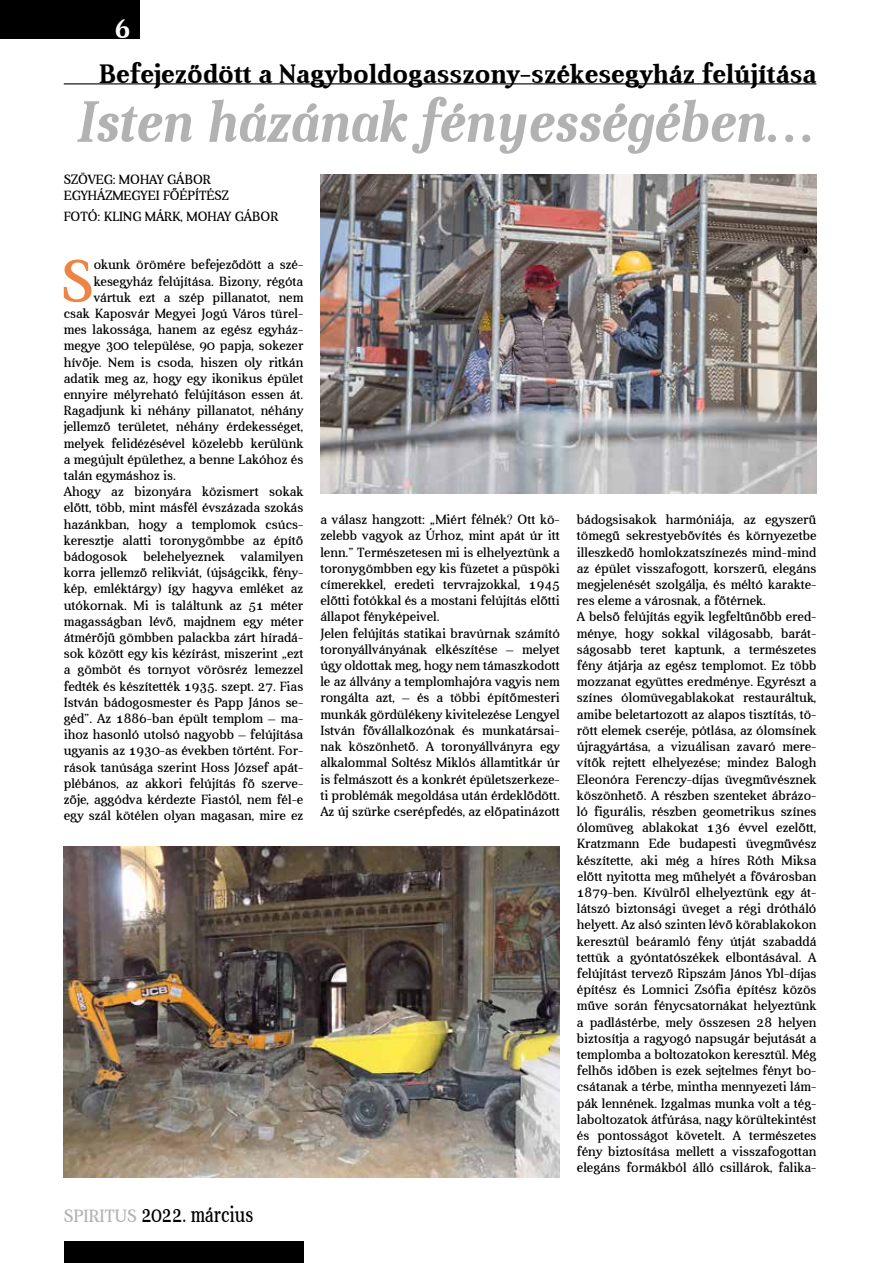
<style>
.page{position:relative;width:893px;height:1263px;background:#fff}
.page>*{position:absolute;margin:0;border:0;box-sizing:border-box;transform-origin:0 0}
.t1{font:60.3px "Aver";color:#ed8446}
.t2{font:italic 700 58.5px "Aver";color:#b3b2b2;scale:.9 1}
.t3{font:700 27px "Aver";color:#000}
.t4{font:700 27px "Aver";color:#fff}
.t5{font:22.5px "Aver";color:#000;scale:.8 1}
.t6{font:13.5px/16.2px "Aver";color:#000}
.s1{font-size:18px;color:#b3b2b2}
</style>
<div class="page">
<div style="left:64px;top:1242px;width:239px;height:21px;background:#000"></div>
<div style="left:0;top:0;width:139px;height:38px;background:#000"></div>
<hr style="left:64px;top:83px;width:752px;height:1px;background:#000">
<img style="left:320px;top:174px;width:496px;height:319px">
<img style="left:64px;top:846px;width:496px;height:332px">
<h3 class="t4" style="left:114px;top:14px;width:18px">6</h3>
<h3 class="t3" style="left:98px;top:59px;width:720px">Befejeződött a Nagyboldogasszony-székesegyház felújítása</h3>
<h2 class="t2" style="left:76px;top:89px;width:824px">Isten házának fényességében…</h2>
<p class="t6" style="left:64px;top:172px;width:167px">SZÖVEG: MOHAY GÁBOR<br>EGYHÁZMEGYEI FŐÉPÍTÉSZ</p>
<p class="t6" style="left:64px;top:208px;width:216px">FOTÓ: KLING MÁRK, MOHAY GÁBOR</p>
<h1 class="t1" style="left:61px;top:248px;width:34px">S</h1>
<p class="t6" style="left:94px;top:257px;width:211px">okunk örömére befejeződött a szé-</p>
<p class="t6" style="left:94px;top:273px;width:211px">kesegyház felújítása. Bizony, régóta</p>
<p class="t6" style="left:94px;top:289px;width:211px">vártuk ezt a szép pillanatot, nem</p>
<p class="t6" style="left:64px;top:305px;width:241px">csak Kaposvár Megyei Jogú Város türel-</p>
<p class="t6" style="left:64px;top:322px;width:241px">mes lakossága, hanem az egész egyház-</p>
<p class="t6" style="left:64px;top:338px;width:241px">megye 300 települése, 90 papja, sokezer</p>
<p class="t6" style="left:64px;top:354px;width:241px">hívője. Nem is csoda, hiszen oly ritkán</p>
<p class="t6" style="left:64px;top:370px;width:241px">adatik meg az, hogy egy ikonikus épület</p>
<p class="t6" style="left:64px;top:386px;width:241px">ennyire mélyreható felújításon essen át.</p>
<p class="t6" style="left:64px;top:403px;width:241px">Ragadjunk ki néhány pillanatot, néhány</p>
<p class="t6" style="left:64px;top:419px;width:241px">jellemző területet, néhány érdekességet,</p>
<p class="t6" style="left:64px;top:435px;width:241px">melyek felidézésével közelebb kerülünk</p>
<p class="t6" style="left:64px;top:451px;width:241px">a megújult épülethez, a benne Lakóhoz és</p>
<p class="t6" style="left:64px;top:467px;width:114px">talán egymáshoz is.</p>
<p class="t6" style="left:64px;top:484px;width:241px">Ahogy az bizonyára közismert sokak</p>
<p class="t6" style="left:64px;top:500px;width:241px">előtt, több, mint másfél évszázada szokás</p>
<p class="t6" style="left:64px;top:516px;width:241px">hazánkban, hogy a templomok csúcs-</p>
<p class="t6" style="left:64px;top:532px;width:241px">keresztje alatti toronygömbbe az építő</p>
<p class="t6" style="left:64px;top:548px;width:241px">bádogosok belehelyeznek valamilyen</p>
<p class="t6" style="left:64px;top:565px;width:241px">korra jellemző relikviát, (újságcikk, fény-</p>
<p class="t6" style="left:64px;top:581px;width:241px">kép, emléktárgy) így hagyva emléket az</p>
<p class="t6" style="left:64px;top:597px;width:241px">utókornak. Mi is találtunk az 51 méter</p>
<p class="t6" style="left:64px;top:613px;width:241px">magasságban lévő, majdnem egy méter</p>
<p class="t6" style="left:64px;top:629px;width:241px">átmérőjű gömbben palackba zárt híradá-</p>
<p class="t6" style="left:64px;top:646px;width:241px">sok között egy kis kézírást, miszerint „ezt</p>
<p class="t6" style="left:64px;top:662px;width:241px">a gömböt és tornyot vörösréz lemezzel</p>
<p class="t6" style="left:64px;top:678px;width:241px">fedték és készítették 1935. szept. 27. Fias</p>
<p class="t6" style="left:64px;top:694px;width:241px">István bádogosmester és Papp János se-</p>
<p class="t6" style="left:64px;top:710px;width:241px">géd”. Az 1886-ban épült templom – ma-</p>
<p class="t6" style="left:64px;top:727px;width:241px">ihoz hasonló utolsó nagyobb – felújítása</p>
<p class="t6" style="left:64px;top:743px;width:241px">ugyanis az 1930-as években történt. For-</p>
<p class="t6" style="left:64px;top:759px;width:241px">rások tanúsága szerint Hoss József apát-</p>
<p class="t6" style="left:64px;top:775px;width:241px">plébános, az akkori felújítás fő szerve-</p>
<p class="t6" style="left:64px;top:791px;width:241px">zője, aggódva kérdezte Fiastól, nem fél-e</p>
<p class="t6" style="left:64px;top:808px;width:241px">egy szál kötélen olyan magasan, mire ez</p>
<h3 class="t5" style="left:64px;top:1202px;width:238px"><span class="s1">SPIRITUS</span> 2022. március</h3>
<p class="t6" style="left:320px;top:512px;width:241px">a válasz hangzott: „Miért félnék? Ott kö&shy;zelebb vagyok az Úrhoz, mint apát úr itt lenn.” Természetesen mi is elhelyeztünk a toronygömbben egy kis füzetet a püspöki címerekkel, eredeti tervrajzokkal, 1945 előtti fotókkal és a mostani felújítás előtti állapot fényképeivel.<br>Jelen felújítás statikai bravúrnak számító toronyállványának elkészítése – melyet úgy oldottak meg, hogy nem támaszkodott le az állvány a templomhajóra vagyis nem rongálta azt, – és a többi építőmesteri munkák gördülékeny kivitelezése Lengyel István fővállalkozónak és munkatársai&shy;nak köszönhető. A toronyállványra egy alkalommal Soltész Miklós államtitkár úr is felmászott és a konkrét épületszerkeze&shy;ti problémák megoldása után érdeklődött.<br>Az új szürke cserépfedés, az előpatinázott</p>
<p class="t6" style="left:577px;top:512px;width:241px">bádogsisakok harmóniája, az egyszerű tömegű sekrestyebővítés és környezetbe illeszkedő homlokzatszínezés mind-mind az épület visszafogott, korszerű, elegáns megjelenését szolgálja, és méltó karakte&shy;res eleme a városnak, a főtérnek.<br>A belső felújítás egyik legfeltűnőbb ered&shy;ménye, hogy sokkal világosabb, barát&shy;ságosabb teret kaptunk, a természetes fény átjárja az egész templomot. Ez több mozzanat együttes eredménye. Egyrészt a színes ólomüvegablakokat restauráltuk, amibe beletartozott az alapos tisztítás, tö&shy;rött elemek cseréje, pótlása, az ólomsínek újragyártása, a vizuálisan zavaró mere&shy;vítők rejtett elhelyezése; mindez Balogh Eleonóra Ferenczy-díjas üvegművésznek köszönhető. A részben szenteket ábrázo&shy;ló figurális, részben geometrikus színes ólomüveg ablakokat 136 évvel ezelőtt, Kratzmann Ede budapesti üvegművész készítette, aki még a híres Róth Miksa előtt nyitotta meg műhelyét a fővárosban 1879-ben. Kívülről elhelyeztünk egy át&shy;látszó biztonsági üveget a régi drótháló helyett. Az alsó szinten lévő körablakokon keresztül beáramló fény útját szabaddá tettük a gyóntatószékek elbontásával. A felújítást tervező Ripszám János Ybl-díjas építész és Lomnici Zsófia építész közös műve során fénycsatornákat helyeztünk a padlástérbe, mely összesen 28 helyen biztosítja a ragyogó napsugár bejutását a templomba a boltozatokon keresztül. Még felhős időben is ezek sejtelmes fényt bo&shy;csátanak a térbe, mintha mennyezeti lám&shy;pák lennének. Izgalmas munka volt a tég&shy;laboltozatok átfúrása, nagy körültekintést és pontosságot követelt. A természetes fény biztosítása mellett a visszafogottan elegáns formákból álló csillárok, falika-</p>
</div>
